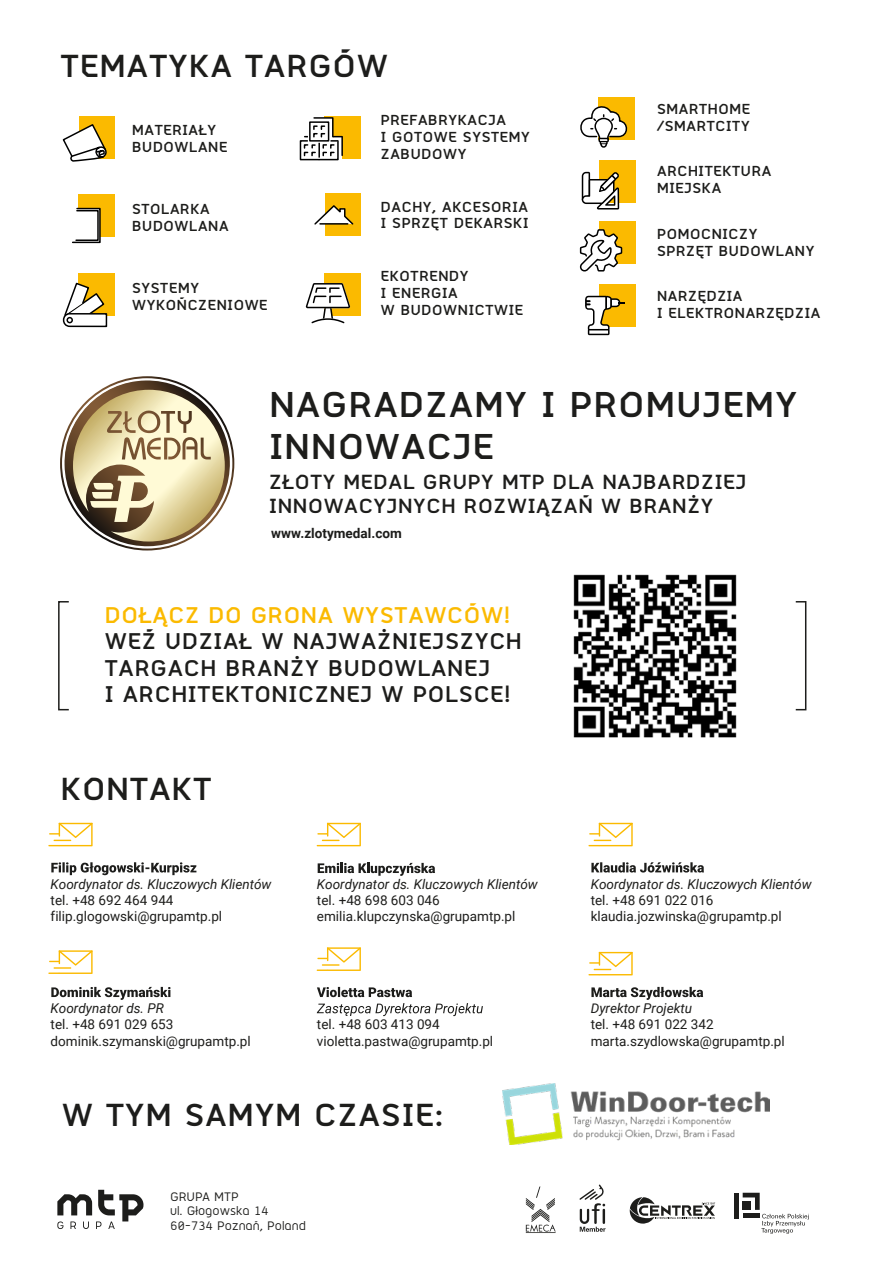
<style>
.page{position:relative;width:891px;height:1263px;background:#fff}
.page>*{position:absolute;margin:0;border:0;box-sizing:border-box;transform-origin:0 0}
.t1{font:700 34.95px/42px "Emtepe";color:#1d1d1b}
.t2{font:700 31.05px "Emtepe";color:#1d1d1b}
.t3{font:700 22.2px/26.5px "Emtepe";color:#1d1d1b}
.t4{font:700 22.2px "Emtepe";color:#fbba00}
.t5{font:700 19.95px/23.9px "Emtepe";color:#1d1d1b}
.t6{font:700 14.1px/17px "Emtepe";color:#1d1d1b}
.t7{font:13.5px/16.2px "Roboto";color:#1d1d1b}
.t8{font:italic 13.5px "Roboto";color:#1d1d1b}
.t9{font:700 13.5px "Roboto";color:#1d1d1b}
.t10{font:12px/14.4px "Emtepe";color:#1d1d1b}
</style>
<div class="page">
<svg style="left:57px;top:1190px;width:86px;height:39px"></svg>
<svg style="left:579px;top:1184px;width:26px;height:48px"></svg>
<div style="left:734px;top:1193px;width:5px;height:25px;background:#1d1d1b"></div>
<svg style="left:743px;top:1193px;width:66px;height:41px"></svg>
<div style="left:743px;top:1213px;width:17px;height:5px;background:#1d1d1b"></div>
<svg style="left:526px;top:1186px;width:30px;height:47px"></svg>
<svg style="left:630px;top:1197px;width:85px;height:27px"></svg>
<img style="left:503px;top:1083px;width:266px;height:62px">
<img style="left:573px;top:574px;width:164px;height:164px">
<div style="left:58px;top:601px;width:12px;height:109px;border:2px solid #1d1d1b"></div>
<div style="left:795px;top:601px;width:11px;height:109px;border:2px solid #1d1d1b"></div>
<svg style="left:57px;top:373px;width:182px;height:182px"></svg>
<svg style="left:79px;top:375px;width:157px;height:157px;background:#c9bb94"></svg>
<div style="left:325px;top:193px;width:36px;height:43px;background:#fbba00"></div>
<svg style="left:314px;top:205px;width:40px;height:20px"></svg>
<hr style="left:320px;top:223px;width:28px;height:2px;background:#000">
<div style="left:78px;top:273px;width:37px;height:43px;background:#fbba00"></div>
<svg style="left:62px;top:282px;width:46px;height:46px"></svg>
<div style="left:66px;top:317px;width:7px;height:6px;border:2px solid #000;border-radius:50%"></div>
<div style="left:598px;top:97px;width:37px;height:43px;background:#fbba00"></div>
<svg style="left:580px;top:106px;width:48px;height:42px"></svg>
<div style="left:80px;top:116px;width:35px;height:42px;background:#fbba00"></div>
<svg style="left:62px;top:123px;width:45px;height:38px"></svg>
<div style="left:78px;top:194px;width:37px;height:43px;background:#fbba00"></div>
<svg style="left:72px;top:207px;width:29px;height:37px"></svg>
<div style="left:324px;top:116px;width:37px;height:42px;background:#fbba00"></div>
<svg style="left:299px;top:117px;width:44px;height:44px"></svg>
<div style="left:324px;top:273px;width:37px;height:43px;background:#fbba00"></div>
<svg style="left:305px;top:283px;width:45px;height:41px"></svg>
<div style="left:599px;top:221px;width:37px;height:43px;background:#fbba00"></div>
<svg style="left:579px;top:229px;width:44px;height:43px"></svg>
<div style="left:599px;top:160px;width:37px;height:43px;background:#fbba00"></div>
<svg style="left:581px;top:172px;width:38px;height:37px"></svg>
<div style="left:599px;top:284px;width:37px;height:43px;background:#fbba00"></div>
<svg style="left:585px;top:296px;width:40px;height:39px"></svg>
<svg style="left:588px;top:952px;width:45px;height:23px"></svg>
<svg style="left:591px;top:987px;width:112px;height:13px"></svg>
<svg style="left:317px;top:947px;width:44px;height:24px"></svg>
<svg style="left:317px;top:987px;width:95px;height:10px"></svg>
<svg style="left:317px;top:1003px;width:166px;height:13px"></svg>
<svg style="left:51px;top:987px;width:120px;height:13px"></svg>
<svg style="left:48px;top:950px;width:45px;height:24px"></svg>
<svg style="left:318px;top:863px;width:117px;height:13px"></svg>
<svg style="left:317px;top:823px;width:44px;height:23px"></svg>
<svg style="left:591px;top:862px;width:113px;height:10px"></svg>
<svg style="left:588px;top:823px;width:45px;height:23px"></svg>
<svg style="left:51px;top:862px;width:145px;height:13px"></svg>
<svg style="left:48px;top:823px;width:45px;height:23px"></svg>
<h2 class="t2" style="left:60px;top:49px;width:330px">TEMATYKA TARGÓW</h2>
<p class="t6" style="left:132px;top:122px;width:97px">MATERIAŁY<br>BUDOWLANE</p>
<p class="t6" style="left:132px;top:201px;width:99px">STOLARKA<br>BUDOWLANA</p>
<p class="t6" style="left:132px;top:280px;width:138px">SYSTEMY<br>WYKOŃCZENIOWE</p>
<p class="t6" style="left:380px;top:112px;width:151px">PREFABRYKACJA<br>I GOTOWE SYSTEMY<br>ZABUDOWY</p>
<p class="t6" style="left:380px;top:199px;width:150px">DACHY, AKCESORIA<br>I SPRZĘT DEKARSKI</p>
<p class="t6" style="left:380px;top:268px;width:144px">EKOTRENDY<br>I ENERGIA<br>W BUDOWNICTWIE</p>
<p class="t6" style="left:657px;top:101px;width:95px">SMARTHOME /SMARTCITY</p>
<p class="t6" style="left:657px;top:163px;width:116px">ARCHITEKTURA<br>MIEJSKA</p>
<p class="t6" style="left:657px;top:226px;width:159px">POMOCNICZY<br>SPRZĘT BUDOWLANY</p>
<p class="t6" style="left:657px;top:288px;width:165px">NARZĘDZIA<br>I ELEKTRONARZĘDZIA</p>
<h1 class="t1" style="left:269px;top:385px;width:531px">NAGRADZAMY I PROMUJEMY<br>INNOWACJE</h1>
<h3 class="t5" style="left:269px;top:471px;width:479px">ZŁOTY MEDAL GRUPY MTP DLA NAJBARDZIEJ<br>INNOWACYJNYCH ROZWIĄZAŃ W BRANŻY</h3>
<p class="t9" style="left:271px;top:524px;width:132px">www.zlotymedal.com</p>
<h3 class="t4" style="left:105px;top:602px;width:407px">DOŁĄCZ DO GRONA WYSTAWCÓW!</h3>
<h3 class="t3" style="left:105px;top:629px;width:419px">WEŹ UDZIAŁ W NAJWAŻNIEJSZYCH<br>TARGACH BRANŻY BUDOWLANEJ<br>I ARCHITEKTONICZNEJ W POLSCE!</h3>
<h2 class="t2" style="left:60px;top:772px;width:153px">KONTAKT</h2>
<p class="t8" style="left:51px;top:874px;width:222px">Koordynator ds. Kluczowych Klientów</p>
<p class="t7" style="left:51px;top:891px;width:173px">tel. +48 692 464 944 filip.glogowski@grupamtp.pl</p>
<p class="t8" style="left:51px;top:999px;width:115px">Koordynator ds. PR</p>
<p class="t7" style="left:51px;top:1016px;width:202px">tel. +48 691 029 653 dominik.szymanski@grupamtp.pl</p>
<p class="t8" style="left:317px;top:874px;width:222px">Koordynator ds. Kluczowych Klientów</p>
<p class="t7" style="left:317px;top:891px;width:200px">tel. +48 698 603 046 emilia.klupczynska@grupamtp.pl</p>
<p class="t7" style="left:317px;top:1016px;width:178px">tel. +48 603 413 094 violetta.pastwa@grupamtp.pl</p>
<h2 class="t2" style="left:61px;top:1098px;width:384px">W TYM SAMYM CZASIE:</h2>
<p class="t10" style="left:170px;top:1190px;width:137px">GRUPA MTP<br>ul. Głogowska 14<br>60-734 Poznań, Poland</p>
<p class="t8" style="left:591px;top:874px;width:222px">Koordynator ds. Kluczowych Klientów</p>
<p class="t7" style="left:591px;top:891px;width:193px">tel. +48 691 022 016 klaudia.jozwinska@grupamtp.pl</p>
<p class="t8" style="left:591px;top:999px;width:103px">Dyrektor Projektu</p>
<p class="t7" style="left:591px;top:1016px;width:196px">tel. +48 691 022 342 marta.szydlowska@grupamtp.pl</p>
</div>
